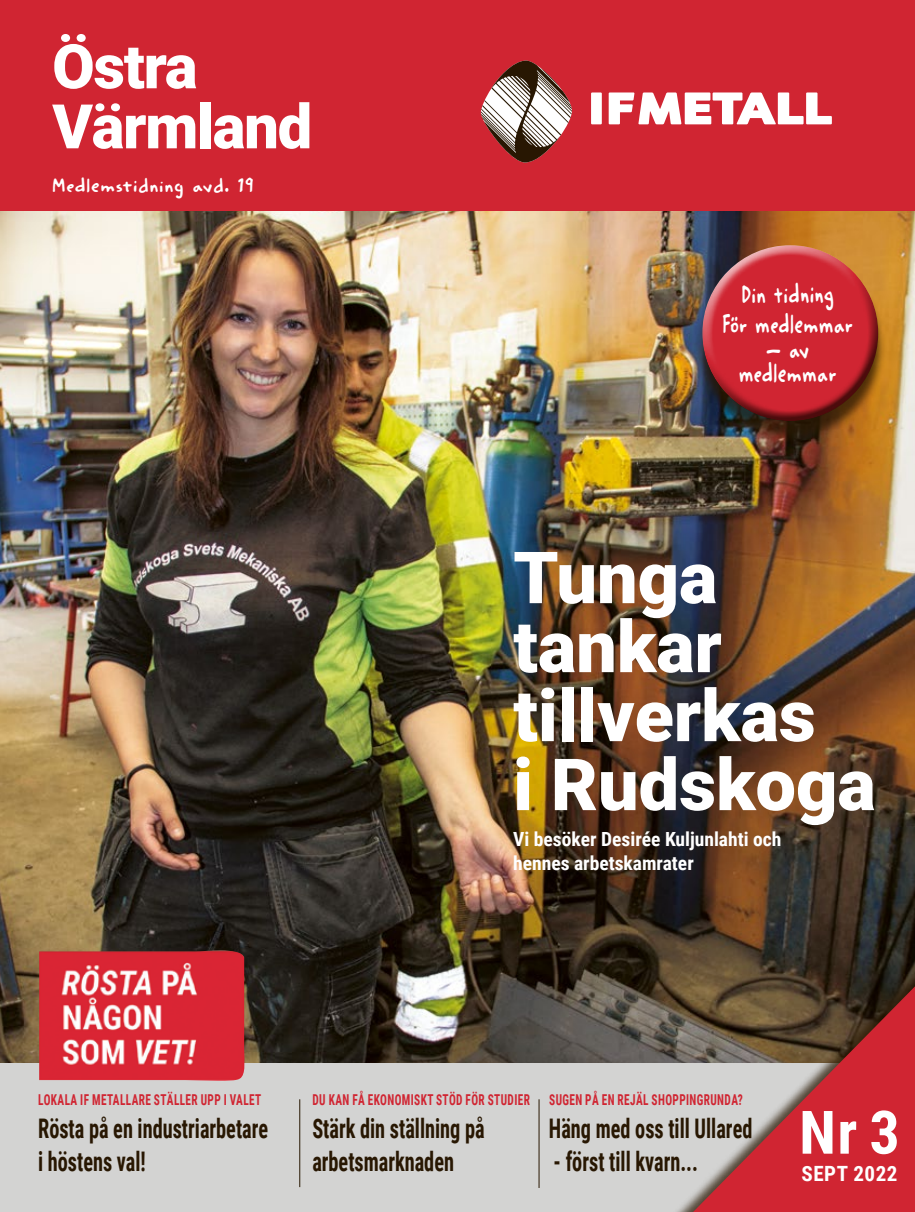
<style>
.page{position:relative;width:915px;height:1212px;background:#fff}
.page>*{position:absolute;margin:0;border:0;box-sizing:border-box;transform-origin:0 0}
.t1{font:900 72px/69px "Roboto";color:#fff}
.t2{font:900 61.5px/60px "Roboto";letter-spacing:-.02em;color:#fff}
.t3{font:700 60px "Roboto Condensed";color:#fff}
.t4{font:27.15px "Minute";color:#fff;scale:.75 1}
.t5{font:700 27px/33px "Roboto Condensed";color:#281702;scale:.75 1}
.t6{font:26.7px/24.5px "Minute";color:#fff;text-align:center;scale:.75 1}
.t7{font:700 21px "Roboto Condensed";letter-spacing:.025em;color:#fff}
.t8{font:700 19.5px/24px "Roboto Condensed";color:#fff}
.t9{font:19.5px "Minute";letter-spacing:.025em;color:#fff}
.t10{font:700 15px "Roboto Condensed";letter-spacing:.035em;color:#d02532;scale:.75 1}
</style>
<div class="page">
<img style="left:0;top:210px;width:914px;height:853px">
<div style="left:0;top:0;width:914px;height:210px;background:#d02532"></div>
<svg style="left:480px;top:61px;width:91px;height:101px"></svg>
<div style="left:591px;top:92px;width:10px;height:32px;background:#fff"></div>
<svg style="left:608px;top:92px;width:223px;height:32px"></svg>
<div style="left:0;top:1063px;width:914px;height:149px;background:#d3d3d2"></div>
<hr style="left:299px;top:1099px;width:1px;height:88px;background:#281702">
<hr style="left:538px;top:1099px;width:1px;height:89px;background:#281702">
<div style="left:655px;top:951px;width:259px;height:261px;background:#281702;opacity:.75"></div>
<svg style="left:692px;top:986px;width:222px;height:226px;fill:#d02532"></svg>
<div style="left:693px;top:252px;width:193px;height:192px;background:#281702;opacity:.75"></div>
<div style="left:701px;top:243px;width:172px;height:137px;background:#fff;opacity:.75"></div>
<div style="left:703px;top:273px;width:177px;height:148px;background:#281702;opacity:.75"></div>
<img style="left:39px;top:950px;width:207px;height:131px">
<h2 class="t2" style="left:52px;top:34px;width:261px">Östra<br>Värmland</h2>
<p class="t9" style="left:52px;top:170px;width:203px">Medlemstidning avd. 19</p>
<p class="t4" style="left:741px;top:273px;width:125px">Din tidning</p>
<p class="t6" style="left:721px;top:313px;width:176px">För medlemmar</p>
<p class="t6" style="left:738px;top:337px;width:132px">– av medlemmar</p>
<h1 class="t1" style="left:513px;top:540px;width:364px">Tunga tankar tillverkas<br>i Rudskoga</h1>
<p class="t8" style="left:513px;top:826px;width:269px">Vi besöker Desirée Kuljunlahti och hennes arbetskamrater</p>
<p class="t10" style="left:38px;top:1089px;width:299px">LOKALA IF METALLARE STÄLLER UPP I VALET</p>
<p class="t5" style="left:38px;top:1111px;width:308px">Rösta på en industriarbetare i höstens val!</p>
<p class="t10" style="left:312px;top:1089px;width:291px">DU KAN FÅ EKONOMISKT STÖD FÖR STUDIER</p>
<p class="t5" style="left:312px;top:1111px;width:231px">Stärk din ställning på arbetsmarknaden</p>
<p class="t10" style="left:549px;top:1089px;width:260px">SUGEN PÅ EN REJÄL SHOPPINGRUNDA?</p>
<p class="t5" style="left:549px;top:1111px;width:273px">Häng med oss till Ullared</p>
<p class="t5" style="left:553px;top:1144px;width:194px">- först till kvarn...</p>
<h3 class="t3" style="left:798px;top:1090px;width:102px">Nr 3</h3>
<p class="t7" style="left:801px;top:1158px;width:97px">SEPT 2022</p>
</div>
